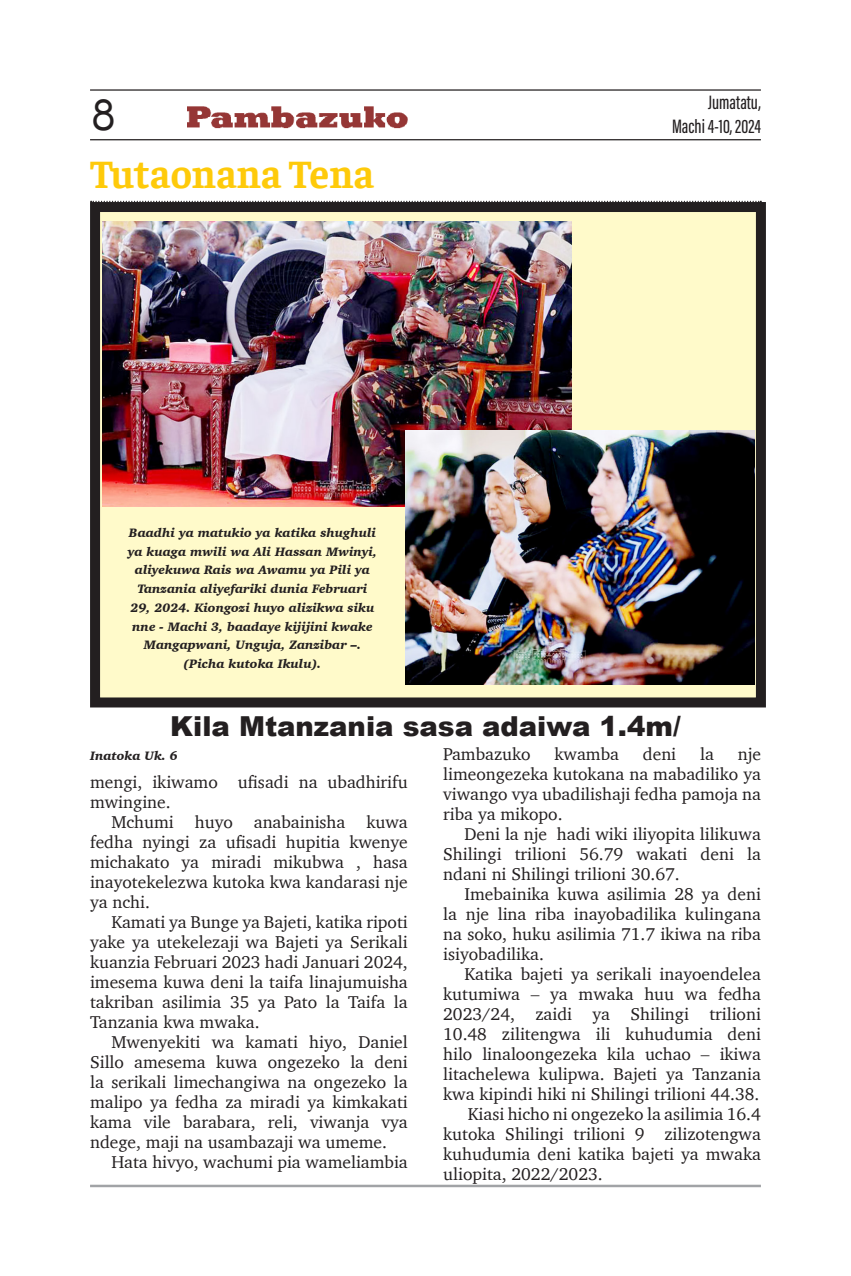
<style>
.page{position:relative;width:851px;height:1276px;background:#fff}
.page>*{position:absolute;margin:0;border:0;box-sizing:border-box;transform-origin:0 0}
.t1{font:45px "American Typewriter";color:#231f20;scale:.84 1}
.t2{font:700 40px "Faustina";color:#feca0a}
.t3{font:900 27.5px "Arial";color:#231f20}
.t4{font:20px/24px "Acumin Variable Concept";color:#231f20;text-align:right}
.t5{font:17.5px/20px "Charter";color:#231f20;text-align:justify}
.t6{font:italic 900 12.5px/18.8px "Charter";color:#231f20;text-align:center}
</style>
<div class="page">
<hr style="left:90px;top:89px;width:670px;height:2px;background:#231f20">
<hr style="left:90px;top:139px;width:670px;height:1px;background:#231f20">
<hr style="left:90px;top:1184px;width:670px;height:3px;background:#a1a3a6">
<svg style="left:91px;top:201px;width:670px;height:1px"></svg>
<img style="left:187px;top:106px;width:220px;height:23px">
<div style="left:95px;top:207px;width:665px;height:495px;background:#fffaca"></div>
<div style="left:90px;top:202px;width:675px;height:505px;border:10px solid #231f20"></div>
<img style="left:102px;top:221px;width:469px;height:285px">
<img style="left:405px;top:430px;width:349px;height:254px">
<h1 class="t1" style="left:92px;top:81px;width:30px">8</h1>
<p class="t4" style="left:672px;top:89px;width:90px">Jumatatu,<br>Machi 4-10, 2024</p>
<p class="t2" style="left:90px;top:146px;width:286px">Tutaonana Tena</p>
<p class="t6" style="left:128px;top:523px;width:251px">Baadhi ya matukio ya katika shughuli ya kuaga mwili wa Ali Hassan Mwinyi, aliyekuwa Rais wa Awamu ya Pili ya Tanzania aliyefariki dunia Februari 29, 2024. Kiongozi huyo alizikwa siku nne - Machi 3, baadaye kijijini kwake Mangapwani, Unguja, Zanzibar –.</p>
<p class="t6" style="left:184px;top:654px;width:139px">(Picha kutoka Ikulu).</p>
<p class="t3" style="left:170px;top:706px;width:512px">Kila Mtanzania sasa adaiwa 1.4m/</p>
<p class="t6" style="left:90px;top:746px;width:89px">Inatoka Uk. 6</p>
<p class="t5" style="left:443px;top:743px;width:89px">Pambazuko</p>
<p class="t5" style="left:554px;top:743px;width:66px">kwamba</p>
<p class="t5" style="left:642px;top:743px;width:35px">deni</p>
<p class="t5" style="left:700px;top:743px;width:15px">la</p>
<p class="t5" style="left:443px;top:743px;width:319px;text-indent:294px">nje limeongezeka kutokana na mabadiliko ya viwango vya ubadilishaji fedha pamoja na riba ya mikopo.</p>
<p class="t5" style="left:443px;top:823px;width:319px;text-indent:21px">Deni la nje hadi wiki iliyopita lilikuwa Shilingi trilioni 56.79 wakati deni la ndani ni Shilingi trilioni 30.67.</p>
<p class="t5" style="left:443px;top:883px;width:319px;text-indent:21px">Imebainika kuwa asilimia 28 ya deni la nje lina riba inayobadilika kulingana na soko, huku asilimia 71.7 ikiwa na riba isiyobadilika.</p>
<p class="t5" style="left:443px;top:963px;width:319px;text-indent:21px">Katika bajeti ya serikali inayoendelea kutumiwa – ya mwaka huu wa fedha 2023/24, zaidi ya Shilingi trilioni 10.48 zilitengwa ili kuhudumia deni hilo linaloongezeka kila uchao – ikiwa litachelewa kulipwa. Bajeti ya Tanzania kwa kipindi hiki ni Shilingi trilioni 44.38.</p>
<p class="t5" style="left:443px;top:1103px;width:319px;text-indent:25px">Kiasi hicho ni ongezeko la asilimia 16.4 kutoka Shilingi trilioni 9 zilizotengwa kuhudumia deni katika bajeti ya mwaka uliopita, 2022/2023.</p>
<p class="t5" style="left:90px;top:771px;width:319px">mengi, ikiwamo ufisadi na ubadhirifu mwingine.</p>
<p class="t5" style="left:90px;top:811px;width:319px;text-indent:21px">Mchumi huyo anabainisha kuwa fedha nyingi za ufisadi hupitia kwenye michakato ya miradi mikubwa , hasa inayotekelezwa kutoka kwa kandarasi nje ya nchi.</p>
<p class="t5" style="left:90px;top:911px;width:319px;text-indent:21px">Kamati ya Bunge ya Bajeti, katika ripoti yake ya utekelezaji wa Bajeti ya Serikali kuanzia Februari 2023 hadi Januari 2024, imesema kuwa deni la taifa linajumuisha takriban asilimia 35 ya Pato la Taifa la Tanzania kwa mwaka.</p>
<p class="t5" style="left:90px;top:1031px;width:319px;text-indent:21px">Mwenyekiti wa kamati hiyo, Daniel Sillo amesema kuwa ongezeko la deni la serikali limechangiwa na ongezeko la malipo ya fedha za miradi ya kimkakati kama vile barabara, reli, viwanja vya ndege, maji na usambazaji wa umeme.</p>
<p class="t5" style="left:111px;top:1151px;width:298px">Hata hivyo, wachumi pia wameliambia</p>
</div>
